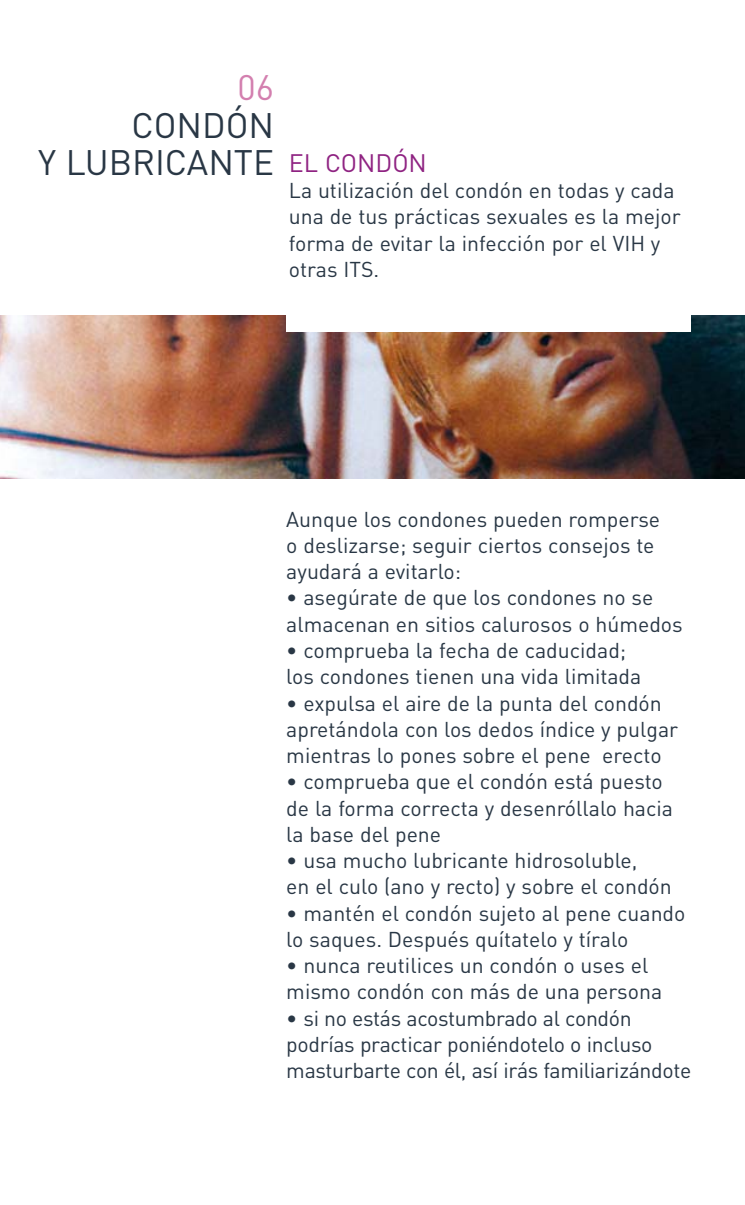
<style>
.page{position:relative;width:745px;height:1205px;background:#fff}
.page>*{position:absolute;margin:0;border:0;box-sizing:border-box;transform-origin:0 0}
.t1{font:35px/37.5px "DIN";color:#293745}
.t2{font:35px "DIN";color:#d37faf}
.t3{font:21.25px/26.2px "DIN";color:#293745}
.s1{font-size:25px;color:#8f2382}
</style>
<div class="page">
<img style="left:0;top:315px;width:744px;height:163px">
<div style="left:286px;top:150px;width:404px;height:181px;background:#fff"></div>
<h1 class="t2" style="left:237px;top:76px;width:38px">06</h1>
<h1 class="t1" style="left:38px;top:111px;width:390px;text-indent:93px">CONDÓN<br>Y LUBRICANTE <span class="s1">EL CONDÓN</span></h1>
<p class="t3" style="left:288px;top:180px;width:393px">La utilización del condón en todas y cada una de tus prácticas sexuales es la mejor forma de evitar la infección por el VIH y otras ITS.</p>
<p class="t3" style="left:286px;top:508px;width:375px">Aunque los condones pueden romperse o deslizarse; seguir ciertos consejos te ayudará a evitarlo:</p>
<p class="t3" style="left:286px;top:587px;width:397px">• asegúrate de que los condones no se almacenan en sitios calurosos o húmedos</p>
<p class="t3" style="left:286px;top:640px;width:356px">• comprueba la fecha de caducidad; los condones tienen una vida limitada</p>
<p class="t3" style="left:286px;top:692px;width:393px">• expulsa el aire de la punta del condón apretándola con los dedos índice y pulgar mientras lo pones sobre el pene erecto</p>
<p class="t3" style="left:286px;top:771px;width:388px">• comprueba que el condón está puesto de la forma correcta y desenróllalo hacia la base del pene</p>
<p class="t3" style="left:286px;top:850px;width:387px">• usa mucho lubricante hidrosoluble,<br>en el culo (ano y recto) y sobre el condón</p>
<p class="t3" style="left:286px;top:902px;width:400px">• mantén el condón sujeto al pene cuando lo saques. Después quítatelo y tíralo</p>
<p class="t3" style="left:286px;top:955px;width:377px">• nunca reutilices un condón o uses el mismo condón con más de una persona</p>
<p class="t3" style="left:286px;top:1007px;width:406px">• si no estás acostumbrado al condón podrías practicar poniéndotelo o incluso masturbarte con él, así irás familiarizándote</p>
</div>
